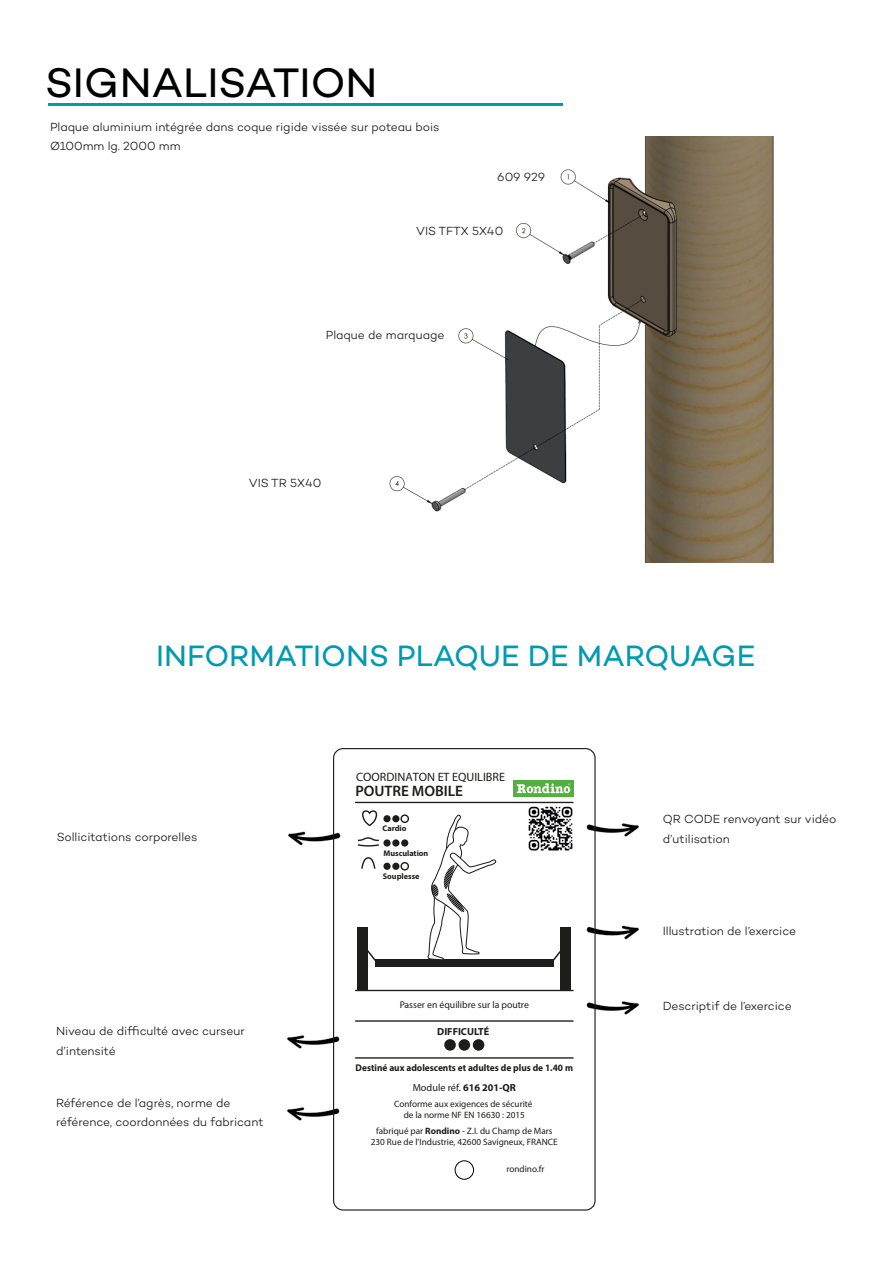
<style>
.page{position:relative;width:893px;height:1263px;background:#fff}
.page>*{position:absolute;margin:0;border:0;box-sizing:border-box;transform-origin:0 0}
.t1{font:42px "Campton";color:#000101}
.t2{font:30px "Campton";color:#009ab1}
.t3{font:600 15.15px "Myriad Pro";letter-spacing:-.005em;color:#1d1d1b}
.t4{font:12.15px "Myriad Pro";color:#1d1d1b}
.t5{font:300 12px/19.5px "Campton";letter-spacing:-.01em;color:#1d1d1b}
.t6{font:300 12px/19.5px "Campton";color:#1e1e1c}
.t7{font:10.2px "Myriad Pro";color:#1d1d1b}
.t8{font:700 10.2px "Myriad Pro";color:#1d1d1b}
.t9{font:700 9.75px "Myriad Pro";color:#1d1d1b;scale:.96 1}
.t10{font:9.75px "Myriad Pro";color:#1d1d1b}
.t11{font:9.15px/11.2px "Myriad Pro";color:#1d1d1b;text-align:center}
.t12{font:700 8.25px "Myriad Pro";color:#1d1d1b}
.s1{font-weight:700}
</style>
<div class="page">
<hr style="left:48px;top:103px;width:515px;height:3px;background:#009ab1">
<img style="left:586px;top:806px;width:53px;height:44px">
<img style="left:586px;top:909px;width:53px;height:44px">
<img style="left:573px;top:984px;width:66px;height:44px">
<img style="left:287px;top:1090px;width:53px;height:45px">
<img style="left:287px;top:1018px;width:53px;height:45px">
<img style="left:288px;top:815px;width:53px;height:44px">
<img style="left:389px;top:136px;width:385px;height:427px">
<div style="left:375px;top:959px;width:179px;height:8px;background:#1d1d1b"></div>
<div style="left:358px;top:927px;width:10px;height:63px;background:#1d1d1b"></div>
<div style="left:561px;top:927px;width:10px;height:63px;background:#1d1d1b"></div>
<hr style="left:355px;top:802px;width:218px;height:1px;background:#1d1d1b">
<hr style="left:355px;top:990px;width:218px;height:1px;background:#1d1d1b">
<hr style="left:355px;top:1020px;width:218px;height:2px;background:#1d1d1b">
<hr style="left:355px;top:1057px;width:218px;height:1px;background:#1d1d1b">
<div style="left:444px;top:1039px;width:12px;height:12px;background:#1d1d1b;border-radius:50%"></div>
<div style="left:459px;top:1039px;width:11px;height:12px;background:#1d1d1b;border-radius:50%"></div>
<div style="left:473px;top:1039px;width:11px;height:12px;background:#1d1d1b;border-radius:50%"></div>
<div style="left:334px;top:749px;width:261px;height:461px;border:1px solid #1d1d1b;border-radius:9px"></div>
<img style="left:514px;top:780px;width:59px;height:16px">
<div style="left:383px;top:815px;width:8px;height:7px;background:#1d1d1b;border-radius:50%"></div>
<div style="left:392px;top:815px;width:7px;height:7px;background:#1d1d1b;border-radius:50%"></div>
<div style="left:400px;top:814px;width:9px;height:9px;border:1px solid #1d1d1b;border-radius:50%"></div>
<div style="left:383px;top:839px;width:8px;height:7px;background:#1d1d1b;border-radius:50%"></div>
<div style="left:392px;top:839px;width:7px;height:7px;background:#1d1d1b;border-radius:50%"></div>
<div style="left:401px;top:839px;width:7px;height:7px;background:#1d1d1b;border-radius:50%"></div>
<div style="left:383px;top:863px;width:8px;height:7px;background:#1d1d1b;border-radius:50%"></div>
<div style="left:392px;top:863px;width:7px;height:7px;background:#1d1d1b;border-radius:50%"></div>
<div style="left:400px;top:862px;width:9px;height:8px;border:1px solid #1d1d1b;border-radius:50%"></div>
<svg style="left:362px;top:810px;width:16px;height:16px"></svg>
<svg style="left:357px;top:837px;width:22px;height:9px"></svg>
<svg style="left:361px;top:857px;width:15px;height:12px"></svg>
<div style="left:455px;top:1160px;width:19px;height:19px;border:1px solid #010101;border-radius:50%"></div>
<img style="left:528px;top:806px;width:45px;height:45px">
<svg style="left:427px;top:814px;width:70px;height:146px"></svg>
<svg style="left:368px;top:950px;width:7px;height:11px"></svg>
<svg style="left:553px;top:945px;width:8px;height:21px"></svg>
<h1 class="t1" style="left:45px;top:57px;width:334px">SIGNALISATION</h1>
<p class="t6" style="left:50px;top:117px;width:391px">Plaque aluminium intégrée dans coque rigide vissée sur poteau bois<br>Ø100mm lg. 2000 mm</p>
<p class="t6" style="left:497px;top:167px;width:49px">609 929</p>
<p class="t6" style="left:416px;top:221px;width:89px">VIS TFTX 5X40</p>
<p class="t6" style="left:326px;top:325px;width:120px">Plaque de marquage</p>
<p class="t6" style="left:249px;top:473px;width:74px">VIS TR 5X40</p>
<h2 class="t2" style="left:156px;top:637px;width:601px">INFORMATIONS PLAQUE DE MARQUAGE</h2>
<p class="t5" style="left:57px;top:827px;width:142px">Sollicitations corporelles</p>
<p class="t5" style="left:56px;top:1021px;width:190px">Niveau de difficulté avec curseur d’intensité</p>
<p class="t5" style="left:56px;top:1093px;width:209px">Référence de l’agrès, norme de référence, coordonnées du fabricant</p>
<p class="t4" style="left:356px;top:769px;width:150px">COORDINATON ET EQUILIBRE</p>
<p class="t3" style="left:355px;top:781px;width:109px">POUTRE MOBILE</p>
<p class="t12" style="left:383px;top:823px;width:26px">Cardio</p>
<p class="t12" style="left:383px;top:847px;width:47px">Musculation</p>
<p class="t12" style="left:383px;top:871px;width:38px">Souplesse</p>
<p class="t10" style="left:400px;top:999px;width:131px">Passer en équilibre sur la poutre</p>
<p class="t8" style="left:437px;top:1025px;width:54px">DIFFICULTÉ</p>
<p class="t9" style="left:356px;top:1062px;width:228px">Destiné aux adolescents et adultes de plus de 1.40 m</p>
<p class="t7" style="left:413px;top:1081px;width:105px">Module réf. <span class="s1">616 201-QR</span></p>
<p class="t11" style="left:394px;top:1098px;width:140px">Conforme aux exigences de sécurité de la norme NF EN 16630 : 2015</p>
<p class="t11" style="left:371px;top:1125px;width:189px">fabriqué par <span class="s1">Rondino</span> - Z.I. du Champ de Mars<br>230 Rue de l’Industrie, 42600 Savigneux, FRANCE</p>
<p class="t11" style="left:506px;top:1163px;width:40px">rondino.fr</p>
<p class="t5" style="left:663px;top:809px;width:175px">QR CODE renvoyant sur vidéo d’utilisation</p>
<p class="t5" style="left:663px;top:921px;width:135px">Illustration de l’exercice</p>
<p class="t5" style="left:663px;top:996px;width:130px">Descriptif de l’exercice</p>
</div>
